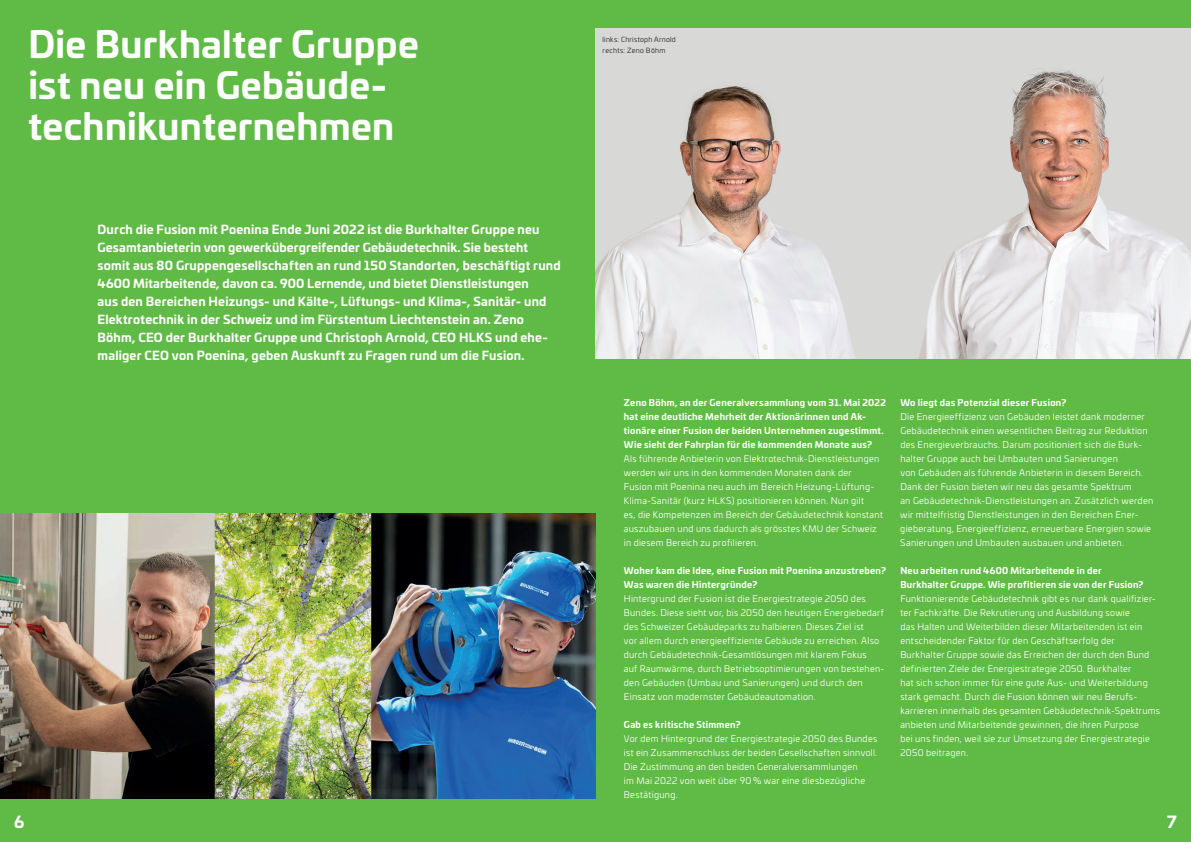
<style>
.page{position:relative;width:1191px;height:842px;background:#60bb46}
.page>*{position:absolute;margin:0;border:0;box-sizing:border-box;transform-origin:0 0}
.t1{font:700 36px/41px "Univia Pro";letter-spacing:.01em;color:#fff}
.t2{font:700 16px "Univia Pro";color:#fff}
.t3{font:700 12px/18px "Univia Pro";letter-spacing:.015em;color:#fff}
.t4{font:9px/14px "Univia Pro";letter-spacing:.03em;color:#fff}
.t5{font:700 9px/14px "Univia Pro";letter-spacing:.03em;color:#fff}
.t6{font:7px/11px "Univia Pro";letter-spacing:.04em;color:#231f20}
</style>
<div class="page">
<img style="left:595px;top:28px;width:596px;height:330px">
<img style="left:0;top:514px;width:595px;height:284px">
<h1 class="t1" style="left:28px;top:21px;width:392px">Die Burkhalter Gruppe ist neu ein Gebäude&shy;technikunternehmen</h1>
<p class="t3" style="left:97px;top:220px;width:465px">Durch die Fusion mit Poenina Ende Juni 2022 ist die Burkhalter Gruppe neu Gesamtanbieterin von gewerkübergreifender Gebäudetechnik. Sie besteht somit aus 80 Gruppengesellschaften an rund 150 Standorten, beschäftigt rund 4600 Mitarbeitende, davon ca. 900 Lernende, und bietet Dienstleistungen<br>aus den Bereichen Heizungs- und Kälte-, Lüftungs- und Klima-, Sanitär- und Elektrotechnik in der Schweiz und im Fürstentum Liechtenstein an. Zeno Böhm, CEO der Burkhalter Gruppe und Christoph Arnold, CEO HLKS und ehe&shy;maliger CEO von Poenina, geben Auskunft zu Fragen rund um die Fusion.</p>
<p class="t6" style="left:602px;top:33px;width:75px">links: Christoph Arnold rechts: Zeno Böhm</p>
<p class="t5" style="left:624px;top:395px;width:264px">Zeno Böhm, an der Generalversammlung vom 31. Mai 2022 hat eine deutliche Mehrheit der Aktionärinnen und Ak&shy;tionäre einer Fusion der beiden Unternehmen zugestimmt.<br>Wie sieht der Fahrplan für die kommenden Monate aus?</p>
<p class="t4" style="left:624px;top:452px;width:260px">Als führende Anbieterin von Elektrotechnik-Dienstleistungen werden wir uns in den kommenden Monaten dank der<br>Fusion mit Poenina neu auch im Bereich Heizung-Lüftung-Klima--Sanitär (kurz HLKS) positionieren können. Nun gilt<br>es, die Kompetenzen im Bereich der Gebäudetechnik konstant auszubauen und uns dadurch als grösstes KMU der Schweiz in diesem Bereich zu profilieren.</p>
<p class="t5" style="left:624px;top:563px;width:264px">Woher kam die Idee, eine Fusion mit Poenina anzustreben?<br>Was waren die Hintergründe?</p>
<p class="t4" style="left:624px;top:592px;width:262px">Hintergrund der Fusion ist die Energiestrategie 2050 des Bundes. Diese sieht vor, bis 2050 den heutigen Energiebedarf des Schweizer Gebäudeparks zu halbieren. Dieses Ziel ist<br>vor allem durch energieeffiziente Gebäude zu erreichen. Also durch Gebäudetechnik-Gesamtlösungen mit klarem Fokus<br>auf Raumwärme, durch Betriebsoptimierungen von bestehen&shy;den Gebäuden (Umbau und Sanierungen) und durch den Einsatz von modernster Gebäudeautomation.</p>
<p class="t5" style="left:624px;top:717px;width:118px">Gab es kritische Stimmen?</p>
<p class="t4" style="left:624px;top:732px;width:255px">Vor dem Hintergrund der Energiestrategie 2050 des Bundes ist ein Zusammenschluss der beiden Gesellschaften sinnvoll.<br>Die Zustimmung an den beiden Generalversammlungen<br>im Mai 2022 von weit über 90 % war eine diesbezügliche Bestätigung.</p>
<p class="t5" style="left:900px;top:395px;width:167px">Wo liegt das Potenzial dieser Fusion?</p>
<p class="t4" style="left:900px;top:410px;width:254px">Die Energieeffizienz von Gebäuden leistet dank moderner Gebäudetechnik einen wesentlichen Beitrag zur Reduktion des Energieverbrauchs. Darum positioniert sich die Burk&shy;halter Gruppe auch bei Umbauten und Sanierungen<br>von Gebäuden als führende Anbieterin in diesem Bereich.<br>Dank der Fusion bieten wir neu das gesamte Spektrum<br>an Gebäudetechnik-Dienstleistungen an. Zusätzlich werden wir mittelfristig Dienstleistungen in den Bereichen Ener-- gieberatung, Energieeffizienz, erneuerbare Energien sowie Sanierungen und Umbauten ausbauen und anbieten.</p>
<p class="t5" style="left:900px;top:563px;width:245px">Neu arbeiten rund 4600 Mitarbeitende in der<br>Burkhalter Gruppe. Wie profitieren sie von der Fusion?</p>
<p class="t4" style="left:900px;top:592px;width:261px">Funktionierende Gebäudetechnik gibt es nur dank qualifizier&shy;ter Fachkräfte. Die Rekrutierung und Ausbildung sowie<br>das Halten und Weiterbilden dieser Mitarbeitenden ist ein entscheidender Faktor für den Geschäftserfolg der Burkhalter Gruppe sowie das Erreichen der durch den Bund definierten Ziele der Energiestrategie 2050. Burkhalter<br>hat sich schon immer für eine gute Aus- und Weiterbildung stark gemacht. Durch die Fusion können wir neu Berufs&shy;karrieren innerhalb des gesamten Gebäudetechnik-Spektrums anbieten und Mitarbeitende gewinnen, die ihren Purpose<br>bei uns finden, weil sie zur Umsetzung der Energiestrategie 2050 beitragen.</p>
<h2 class="t2" style="left:14px;top:809px;width:12px">6</h2>
<h2 class="t2" style="left:1167px;top:809px;width:11px">7</h2>
</div>
